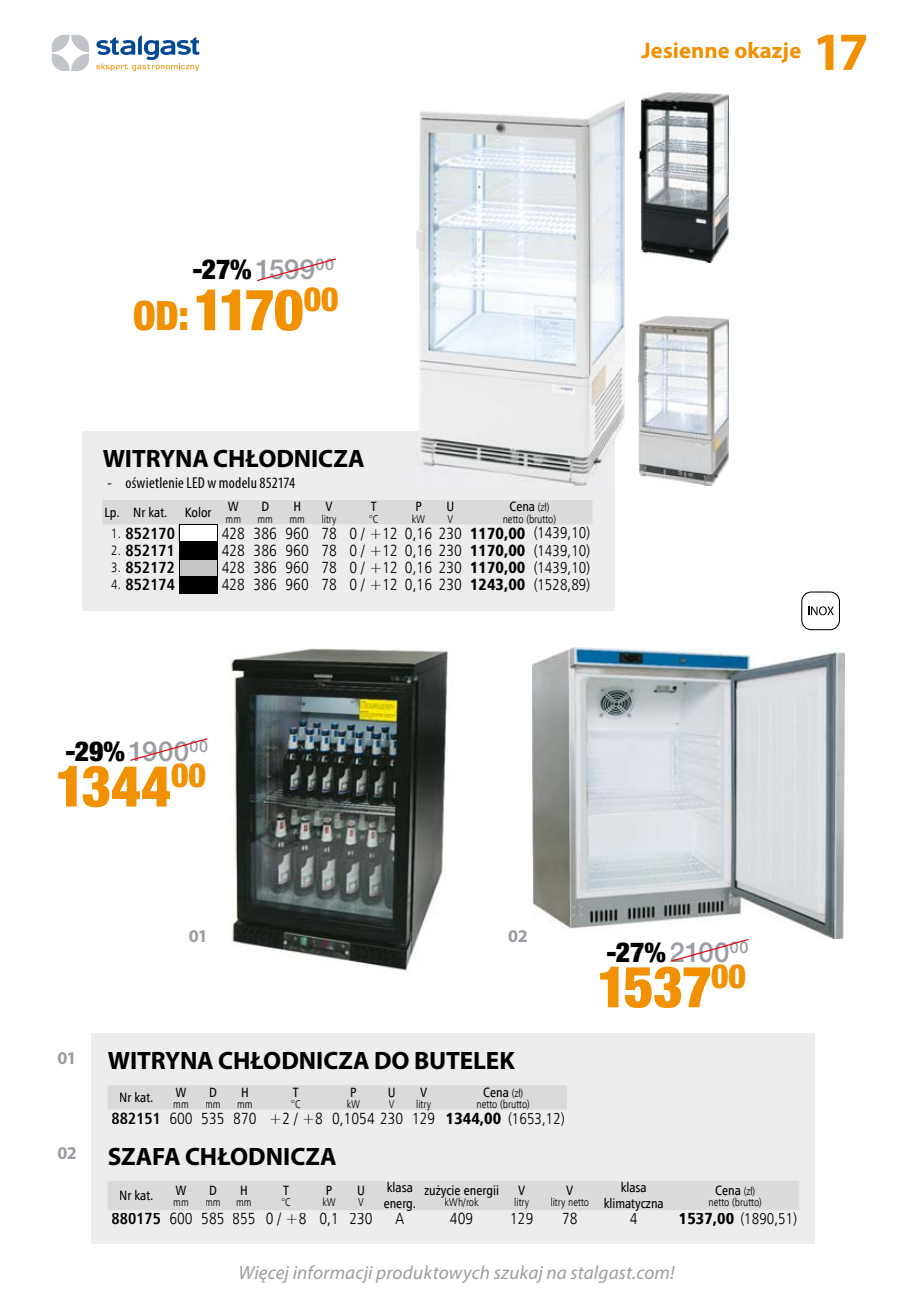
<style>
.page{position:relative;width:913px;height:1308px;background:#fff}
.page>*{position:absolute;margin:0;border:0;box-sizing:border-box;transform-origin:0 0}
.t1{font:900 condensed 57.38px "Helvetica Neue LT Pro";letter-spacing:-.015em;color:#f19000}
.t2{font:700 54px "Myriad Pro";color:#f19000}
.t3{font:900 condensed 27.45px "Helvetica Neue LT Pro";color:#000}
.t4{font:700 25.2px "Myriad Pro";letter-spacing:-.005em;color:#000}
.t5{font:700 22.5px "Myriad Pro";letter-spacing:.005em;color:#f19000}
.t6{font:italic 19.12px "Myriad Pro";letter-spacing:.01em;color:#999ea2}
.t7{font:700 18px "Myriad Pro";letter-spacing:-.04em;color:#999ea2}
.t8{font:16.2px "Humnst 777 Lt Cn EU";color:#000}
.t9{font:700 16.2px "Humnst 777 Cn EU";color:#000}
.t10{font:condensed 15.75px "Myriad Pro";letter-spacing:.015em;color:#000}
.t11{font:15.75px "Humnst 777 Lt Cn EU";color:#000}
.t12{font:13.5px/16.2px "Humnst 777 Cn EU";color:#000}
.t13{font:11.25px "Humnst 777 Lt Cn EU";color:#000}
.s1{font-weight:500;font-stretch:normal;color:#999ea2}
.s2{font-size:40.5px}
.s3{font-family:"Humnst 777 Lt Cn EU";font-size:11.25px}
.s4{font-family:"Humnst 777 Lt Cn EU";font-weight:400;font-size:13.5px}
.s5{font-family:"Humnst 777 Blk Cn EU"}
.s6{font-size:15.75px}
.s7{font-family:"Humnst 777 Cn EU";font-weight:700}
.s8{font-family:"Humnst 777 Blk Cn EU";font-size:16.2px}
</style>
<div class="page">
<svg style="left:52px;top:35px;width:37px;height:36px"></svg>
<svg style="left:96px;top:35px;width:103px;height:36px"></svg>
<div style="left:91px;top:1033px;width:723px;height:211px;background:#ededef"></div>
<img style="left:229px;top:648px;width:219px;height:323px">
<div style="left:108px;top:1085px;width:458px;height:25px;background:#d8dadc"></div>
<div style="left:483px;top:1087px;width:25px;height:9px;background:#d8dadc"></div>
<div style="left:508px;top:1088px;width:14px;height:10px;background:#d8dadc"></div>
<div style="left:477px;top:1099px;width:52px;height:10px;background:#d8dadc"></div>
<img style="left:532px;top:647px;width:311px;height:292px">
<div style="left:108px;top:1181px;width:691px;height:29px;background:#d8dadc"></div>
<div style="left:445px;top:1197px;width:33px;height:10px;background:#d8dadc"></div>
<hr style="left:445px;top:1197px;width:30px;height:1px;background:#000">
<div style="left:518px;top:1185px;width:7px;height:9px;background:#d8dadc"></div>
<div style="left:515px;top:1197px;width:14px;height:11px;background:#d8dadc"></div>
<div style="left:566px;top:1185px;width:7px;height:9px;background:#d8dadc"></div>
<div style="left:551px;top:1197px;width:37px;height:11px;background:#d8dadc"></div>
<div style="left:621px;top:1182px;width:25px;height:10px;background:#d8dadc"></div>
<div style="left:604px;top:1198px;width:58px;height:12px;background:#d8dadc"></div>
<div style="left:715px;top:1185px;width:25px;height:9px;background:#d8dadc"></div>
<div style="left:740px;top:1186px;width:14px;height:10px;background:#d8dadc"></div>
<div style="left:709px;top:1197px;width:52px;height:10px;background:#d8dadc"></div>
<svg style="left:671px;top:939px;width:77px;height:22px"></svg>
<svg style="left:130px;top:738px;width:77px;height:23px"></svg>
<div style="left:82px;top:431px;width:532px;height:180px;background:#ededef"></div>
<svg style="left:257px;top:258px;width:79px;height:23px"></svg>
<img style="left:638px;top:316px;width:90px;height:170px">
<img style="left:639px;top:92px;width:89px;height:170px">
<img style="left:416px;top:100px;width:208px;height:386px">
<img style="left:416px;top:431px;width:198px;height:55px">
<svg style="left:102px;top:500px;width:490px;height:94px"></svg>
<svg style="left:801px;top:591px;width:38px;height:39px"></svg>
<h3 class="t5" style="left:641px;top:42px;width:161px">Jesienne okazje</h3>
<h2 class="t2" style="left:812px;top:31px;width:57px">17</h2>
<h3 class="t3" style="left:192px;top:259px;width:143px">-27%<span class="s1">1599</span><sup>00</sup></h3>
<h1 class="t1" style="left:133px;top:289px;width:207px"><span class="s2">OD:</span>1170<sup>00</sup></h1>
<h3 class="t4" style="left:103px;top:449px;width:263px">WITRYNA CHŁODNICZA</h3>
<p class="t10" style="left:107px;top:477px;width:189px">- oświetlenie LED w modelu 852174</p>
<p class="t12" style="left:509px;top:498px;width:42px">Cena <span class="s3">(zł)</span></p>
<p class="t13" style="left:502px;top:512px;width:55px">netto (brutto)</p>
<p class="t12" style="left:104px;top:504px;width:65px">Lp. Nr kat.</p>
<p class="t12" style="left:185px;top:504px;width:55px">Kolor W</p>
<p class="t13" style="left:225px;top:512px;width:17px">mm</p>
<p class="t12" style="left:261px;top:498px;width:9px">D</p>
<p class="t13" style="left:257px;top:512px;width:17px">mm</p>
<p class="t12" style="left:293px;top:498px;width:9px">H</p>
<p class="t13" style="left:289px;top:512px;width:17px">mm</p>
<p class="t12" style="left:325px;top:498px;width:9px">V</p>
<p class="t13" style="left:321px;top:512px;width:17px">litry</p>
<p class="t12" style="left:370px;top:498px;width:7px">T</p>
<p class="t13" style="left:369px;top:512px;width:11px">°C</p>
<p class="t12" style="left:415px;top:498px;width:8px">P</p>
<p class="t13" style="left:411px;top:512px;width:15px">kW</p>
<p class="t12" style="left:446px;top:498px;width:9px">U</p>
<p class="t13" style="left:447px;top:512px;width:7px">V</p>
<p class="t9" style="left:111px;top:523px;width:65px"><span class="s4">1.</span> 852170</p>
<p class="t8" style="left:221px;top:523px;width:370px">428 386 960 78 0 / +12 0,16 230 <span class="s5">1170,00</span> <span class="s6">(1439,10)</span></p>
<p class="t9" style="left:111px;top:540px;width:65px"><span class="s4">2.</span> 852171</p>
<p class="t8" style="left:221px;top:540px;width:370px">428 386 960 78 0 / +12 0,16 230 <span class="s5">1170,00</span> <span class="s6">(1439,10)</span></p>
<p class="t9" style="left:111px;top:557px;width:65px"><span class="s4">3.</span> 852172</p>
<p class="t8" style="left:221px;top:557px;width:370px">428 386 960 78 0 / +12 0,16 230 <span class="s5">1170,00</span> <span class="s6">(1439,10)</span></p>
<p class="t9" style="left:111px;top:574px;width:65px"><span class="s4">4.</span> 852174</p>
<p class="t8" style="left:221px;top:574px;width:370px">428 386 960 78 0 / +12 0,16 230 <span class="s5">1243,00</span> <span class="s6">(1528,89)</span></p>
<h3 class="t3" style="left:65px;top:741px;width:144px">-29%<span class="s1">1900</span><sup>00</sup></h3>
<h1 class="t1" style="left:55px;top:765px;width:152px">1344<sup>00</sup></h1>
<p class="t7" style="left:189px;top:929px;width:21px">01</p>
<p class="t7" style="left:508px;top:929px;width:21px">02</p>
<p class="t7" style="left:57px;top:1050px;width:21px">01</p>
<p class="t7" style="left:57px;top:1146px;width:21px">02</p>
<h3 class="t4" style="left:108px;top:1051px;width:408px">WITRYNA CHŁODNICZA DO BUTELEK</h3>
<p class="t12" style="left:119px;top:1089px;width:36px">Nr kat.</p>
<p class="t12" style="left:483px;top:1083px;width:41px">Cena <span class="s3">(zł)</span></p>
<p class="t13" style="left:476px;top:1097px;width:55px">netto (brutto)</p>
<p class="t8" style="left:111px;top:1108px;width:454px"><span class="s7">882151</span> 600 535 870 +2 / +8 0,1054 230 129 <span class="s5">1344,00</span> <span class="s6">(1653,12)</span></p>
<p class="t12" style="left:175px;top:1083px;width:13px">W</p>
<p class="t13" style="left:173px;top:1097px;width:17px">mm</p>
<p class="t12" style="left:209px;top:1083px;width:9px">D</p>
<p class="t13" style="left:205px;top:1097px;width:17px">mm</p>
<p class="t12" style="left:241px;top:1083px;width:9px">H</p>
<p class="t13" style="left:237px;top:1097px;width:17px">mm</p>
<p class="t12" style="left:293px;top:1083px;width:7px">T</p>
<p class="t13" style="left:291px;top:1097px;width:11px">°C</p>
<p class="t12" style="left:350px;top:1083px;width:8px">P</p>
<p class="t13" style="left:346px;top:1097px;width:15px">kW</p>
<p class="t12" style="left:387px;top:1083px;width:9px">U</p>
<p class="t13" style="left:388px;top:1097px;width:7px">V</p>
<p class="t12" style="left:420px;top:1083px;width:9px">V</p>
<p class="t13" style="left:416px;top:1097px;width:17px">litry</p>
<h3 class="t4" style="left:108px;top:1146px;width:230px">SZAFA CHŁODNICZA</h3>
<h3 class="t3" style="left:606px;top:942px;width:143px">-27%<span class="s1">2100</span><sup>00</sup></h3>
<h1 class="t1" style="left:597px;top:966px;width:150px">1537<sup>00</sup></h1>
<p class="t12" style="left:383px;top:1179px;width:34px">klasa energ.</p>
<p class="t12" style="left:424px;top:1181px;width:76px">zuż cie energii</p>
<p class="t12" style="left:603px;top:1179px;width:61px;text-align:center">klasa klimatyczna</p>
<p class="t12" style="left:715px;top:1181px;width:42px">Cena <span class="s3">(zł)</span></p>
<p class="t12" style="left:175px;top:1181px;width:13px">W</p>
<p class="t13" style="left:173px;top:1195px;width:17px">mm</p>
<p class="t12" style="left:209px;top:1181px;width:9px">D</p>
<p class="t13" style="left:205px;top:1195px;width:17px">mm</p>
<p class="t12" style="left:240px;top:1181px;width:9px">H</p>
<p class="t13" style="left:236px;top:1195px;width:17px">mm</p>
<p class="t12" style="left:283px;top:1181px;width:7px">T</p>
<p class="t13" style="left:281px;top:1195px;width:11px">°C</p>
<p class="t12" style="left:326px;top:1181px;width:8px">P</p>
<p class="t13" style="left:322px;top:1195px;width:15px">kW</p>
<p class="t12" style="left:357px;top:1181px;width:9px">U</p>
<p class="t13" style="left:358px;top:1195px;width:7px">V</p>
<p class="t12" style="left:440px;top:1181px;width:7px">y</p>
<p class="t12" style="left:518px;top:1181px;width:9px">V</p>
<p class="t13" style="left:514px;top:1195px;width:17px">litry</p>
<p class="t12" style="left:566px;top:1181px;width:9px">V</p>
<p class="t13" style="left:550px;top:1195px;width:40px">litry netto</p>
<p class="t12" style="left:119px;top:1187px;width:36px">Nr kat.</p>
<p class="t13" style="left:708px;top:1195px;width:55px">netto (brutto)</p>
<p class="t13" style="left:444px;top:1195px;width:35px">kWh/rok</p>
<p class="t8" style="left:111px;top:1208px;width:262px"><span class="s7">880175</span> 600 585 855 0 / +8 0,1 230</p>
<p class="t8" style="left:395px;top:1208px;width:10px">A</p>
<p class="t8" style="left:449px;top:1208px;width:25px">409</p>
<p class="t8" style="left:510px;top:1208px;width:25px">129</p>
<p class="t8" style="left:561px;top:1208px;width:17px">78</p>
<p class="t8" style="left:629px;top:1208px;width:9px">4</p>
<p class="t11" style="left:678px;top:1209px;width:120px"><span class="s8">1537,00</span> (1890,51)</p>
<p class="t6" style="left:238px;top:1265px;width:437px">Więcej informacji produktowych szukaj na stalgast.com!</p>
</div>
